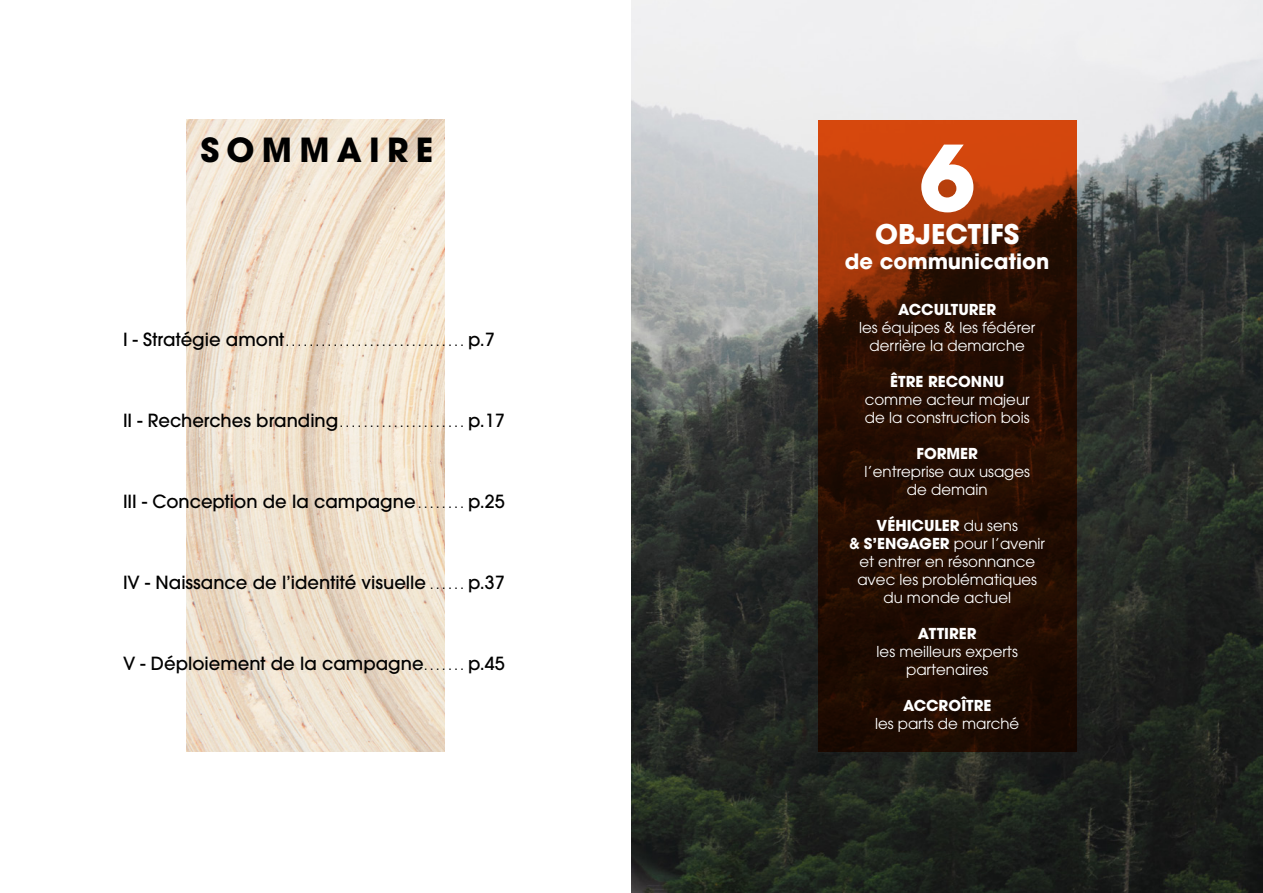
<style>
.page{position:relative;width:1263px;height:893px;background:#fff}
.page>*{position:absolute;margin:0;border:0;box-sizing:border-box;transform-origin:0 0}
.t1{font:700 90px "ITC Avant Garde Pro";color:#fff}
.t2{font:700 33px "ITC Avant Garde Pro";letter-spacing:.22em;color:#000}
.t3{font:700 27px "ITC Avant Garde Pro";color:#fff}
.t4{font:700 21px "ITC Avant Garde Pro";color:#fff}
.t5{font:500 18px "ITC Avant Garde Pro";color:#000}
.t6{font:15px/18px "ITC Avant Garde Pro";color:#fff;text-align:center}
.t7{font:700 15px "ITC Avant Garde Pro";color:#fff}
.t8{font:500 12px "ITC Avant Garde Pro";color:#000}
.s1{font-size:18px}
.s2{font-size:12px}
.s3{font-weight:700}
.s4{font-family:"Avant Garde";font-weight:600}
</style>
<div class="page">
<img style="left:631px;top:0;width:632px;height:893px">
<svg style="left:818px;top:120px;width:258px;height:631px;fill:#240d02"></svg>
<img style="left:186px;top:120px;width:259px;height:631px">
<h2 class="t2" style="left:200px;top:128px;width:234px">SOMMAIRE</h2>
<p class="t8" style="left:123px;top:334px;width:373px"><span class="s1">I - Stratégie amont</span>.............................. <span class="s1">p.7</span></p>
<p class="t5" style="left:123px;top:409px;width:383px">II - Recherches branding<span class="s2">.....................</span> p.17</p>
<p class="t5" style="left:123px;top:490px;width:383px">III - Conception de la campagne <span class="s2">. . . . . . . .</span> p.25</p>
<p class="t5" style="left:123px;top:571px;width:383px">IV - Naissance de l’identité visuelle <span class="s2">. . . . . .</span> p.37</p>
<p class="t5" style="left:123px;top:652px;width:383px">V - Déploiement de la campagne<span class="s2">. . . . . . .</span> p.45</p>
<h1 class="t1" style="left:919px;top:118px;width:57px">6</h1>
<h3 class="t3" style="left:875px;top:216px;width:146px">OBJECTIFS</h3>
<h3 class="t4" style="left:845px;top:247px;width:206px">de communication</h3>
<p class="t7" style="left:898px;top:300px;width:100px">ACCULTURER</p>
<p class="t6" style="left:859px;top:319px;width:178px">les équipes &amp; les fédérer derrière la demarche</p>
<p class="t7" style="left:890px;top:372px;width:115px">ÊTRE RECONNU</p>
<p class="t6" style="left:865px;top:391px;width:166px;text-align:left">comme acteur majeur de la construction bois</p>
<p class="t7" style="left:916px;top:444px;width:63px">FORMER</p>
<p class="t6" style="left:864px;top:463px;width:167px">l’entreprise aux usages de demain</p>
<p class="t6" style="left:849px;top:517px;width:197px"><span class="s3">VÉHICULER</span> du sens<br><span class="s4">&amp;</span> <span class="s3">S’ENGAGER</span> pour l’avenir et entrer en résonnance avec les problématiques du monde actuel</p>
<p class="t7" style="left:918px;top:624px;width:60px">ATTIRER</p>
<p class="t6" style="left:877px;top:643px;width:143px">les meilleurs experts partenaires</p>
<p class="t7" style="left:903px;top:696px;width:90px">ACCROÎTRE</p>
<p class="t6" style="left:875px;top:715px;width:146px">les parts de marché</p>
</div>
